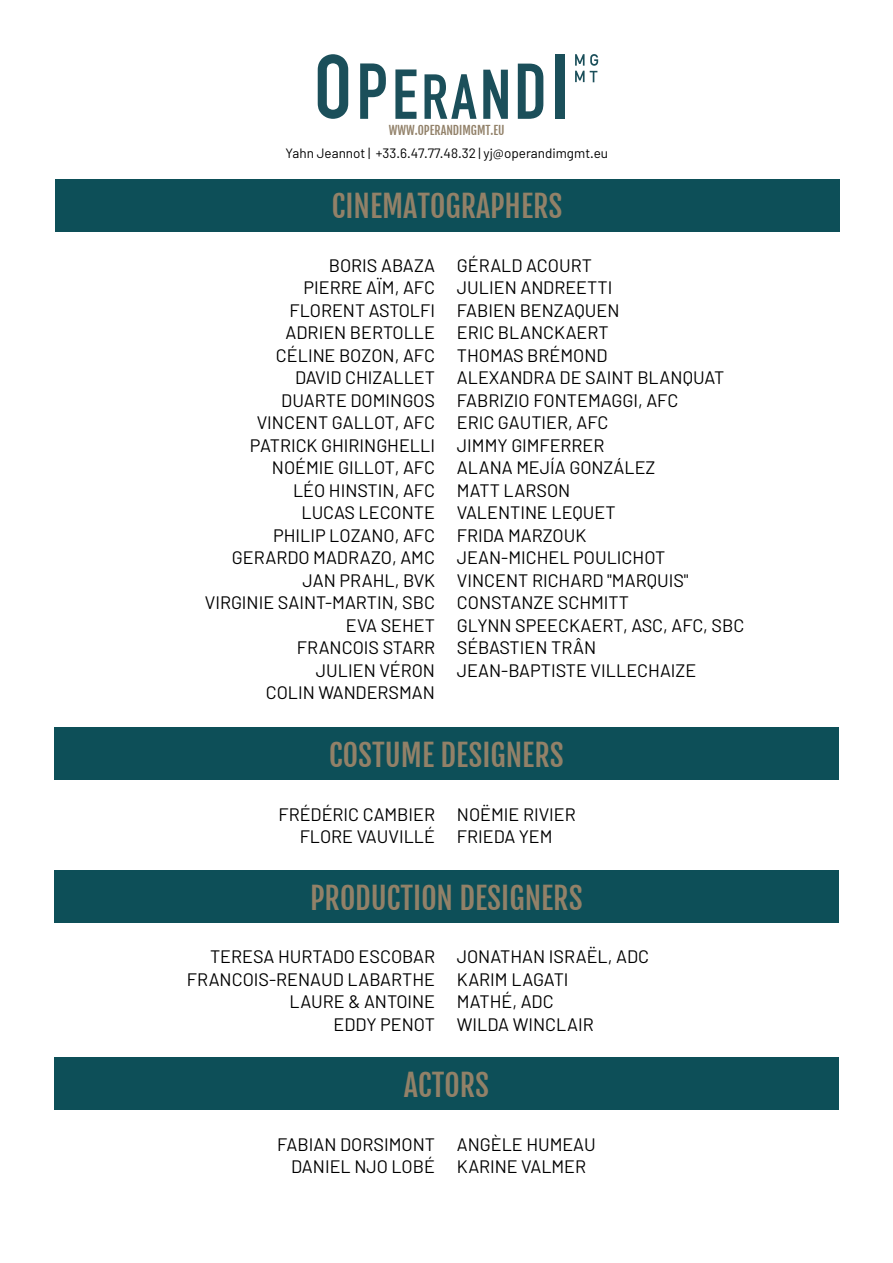
<style>
.page{position:relative;width:893px;height:1263px;background:#fff}
.page>*{position:absolute;margin:0;border:0;box-sizing:border-box;transform-origin:0 0}
.t1{font:30px "Fjalla One";color:#928168}
.t2{font:18px/22.5px "Barlow";color:#000;text-align:center}
.t3{font:13.5px "Barlow";color:#000}
.t4{font:12px "Fjalla One";color:#928169}
</style>
<div class="page">
<div style="left:55px;top:179px;width:785px;height:52px;background:#0d4f58"></div>
<div style="left:54px;top:728px;width:785px;height:52px;background:#0d4f58"></div>
<div style="left:54px;top:1058px;width:785px;height:52px;background:#0d4f58"></div>
<div style="left:54px;top:870px;width:785px;height:53px;background:#0d4f58"></div>
<svg style="left:318px;top:54px;width:30px;height:65px"></svg>
<svg style="left:360px;top:63px;width:26px;height:56px"></svg>
<svg style="left:395px;top:69px;width:21px;height:50px"></svg>
<svg style="left:424px;top:74px;width:53px;height:45px"></svg>
<svg style="left:483px;top:70px;width:25px;height:49px"></svg>
<svg style="left:518px;top:64px;width:25px;height:55px"></svg>
<div style="left:555px;top:54px;width:10px;height:65px;background:#1b4f5a"></div>
<svg style="left:575px;top:54px;width:23px;height:28px"></svg>
<p class="t4" style="left:389px;top:123px;width:117px">WWW.OPERANDIMGMT.EU</p>
<p class="t3" style="left:286px;top:144px;width:324px">Yahn Jeannot | +33.6.47.77.48.32 | yj@operandimgmt.eu</p>
<h1 class="t1" style="left:332px;top:188px;width:232px">CINEMATOGRAPHERS</h1>
<p class="t2" style="left:329px;top:254px;width:265px">BORIS ABAZA GÉRALD ACOURT</p>
<p class="t2" style="left:304px;top:276px;width:310px">PIERRE AÏM, AFC JULIEN ANDREETTI</p>
<p class="t2" style="left:289px;top:299px;width:332px">FLORENT ASTOLFI FABIEN BENZAQUEN</p>
<p class="t2" style="left:286px;top:321px;width:325px">ADRIEN BERTOLLE ERIC BLANCKAERT</p>
<p class="t2" style="left:276px;top:344px;width:333px">CÉLINE BOZON, AFC THOMAS BRÉMOND</p>
<p class="t2" style="left:295px;top:366px;width:431px">DAVID CHIZALLET ALEXANDRA DE SAINT BLANQUAT</p>
<p class="t2" style="left:281px;top:389px;width:399px">DUARTE DOMINGOS FABRIZIO FONTEMAGGI, AFC</p>
<p class="t2" style="left:257px;top:411px;width:353px">VINCENT GALLOT, AFC ERIC GAUTIER, AFC</p>
<p class="t2" style="left:250px;top:434px;width:356px">PATRICK GHIRINGHELLI JIMMY GIMFERRER</p>
<p class="t2" style="left:272px;top:456px;width:385px">NOÉMIE GILLOT, AFC ALANA MEJÍA GONZÁLEZ</p>
<p class="t2" style="left:293px;top:479px;width:279px">LÉO HINSTIN, AFC MATT LARSON</p>
<p class="t2" style="left:302px;top:501px;width:316px">LUCAS LECONTE VALENTINE LEQUET</p>
<p class="t2" style="left:273px;top:524px;width:315px">PHILIP LOZANO, AFC FRIDA MARZOUK</p>
<p class="t2" style="left:232px;top:546px;width:435px">GERARDO MADRAZO, AMC JEAN-MICHEL POULICHOT</p>
<p class="t2" style="left:302px;top:569px;width:388px">JAN PRAHL, BVK VINCENT RICHARD "MARQUIS"</p>
<p class="t2" style="left:205px;top:591px;width:426px">VIRGINIE SAINT-MARTIN, SBC CONSTANZE SCHMITT</p>
<p class="t2" style="left:346px;top:614px;width:400px">EVA SEHET GLYNN SPEECKAERT, ASC, AFC, SBC</p>
<p class="t2" style="left:297px;top:636px;width:301px">FRANCOIS STARR SÉBASTIEN TRÂN</p>
<p class="t2" style="left:316px;top:659px;width:382px">JULIEN VÉRON JEAN-BAPTISTE VILLECHAIZE</p>
<p class="t2" style="left:266px;top:681px;width:171px">COLIN WANDERSMAN</p>
<h1 class="t1" style="left:329px;top:737px;width:236px">COSTUME DESIGNERS</h1>
<p class="t2" style="left:278px;top:802px;width:299px">FRÉDÉRIC CAMBIER NOËMIE RIVIER<br>FLORE VAUVILLÉ FRIEDA YEM</p>
<h1 class="t1" style="left:310px;top:879px;width:274px">PRODUCTION DESIGNERS</h1>
<p class="t2" style="left:210px;top:945px;width:441px">TERESA HURTADO ESCOBAR JONATHAN ISRAËL, ADC</p>
<p class="t2" style="left:187px;top:967px;width:383px">FRANCOIS-RENAUD LABARTHE KARIM LAGATI</p>
<p class="t2" style="left:289px;top:990px;width:266px">LAURE &amp; ANTOINE MATHÉ, ADC</p>
<p class="t2" style="left:334px;top:1012px;width:262px">EDDY PENOT WILDA WINCLAIR</p>
<h1 class="t1" style="left:404px;top:1067px;width:87px">ACTORS</h1>
<p class="t2" style="left:277px;top:1132px;width:320px">FABIAN DORSIMONT ANGÈLE HUMEAU<br>DANIEL NJO LOBÉ KARINE VALMER</p>
</div>
